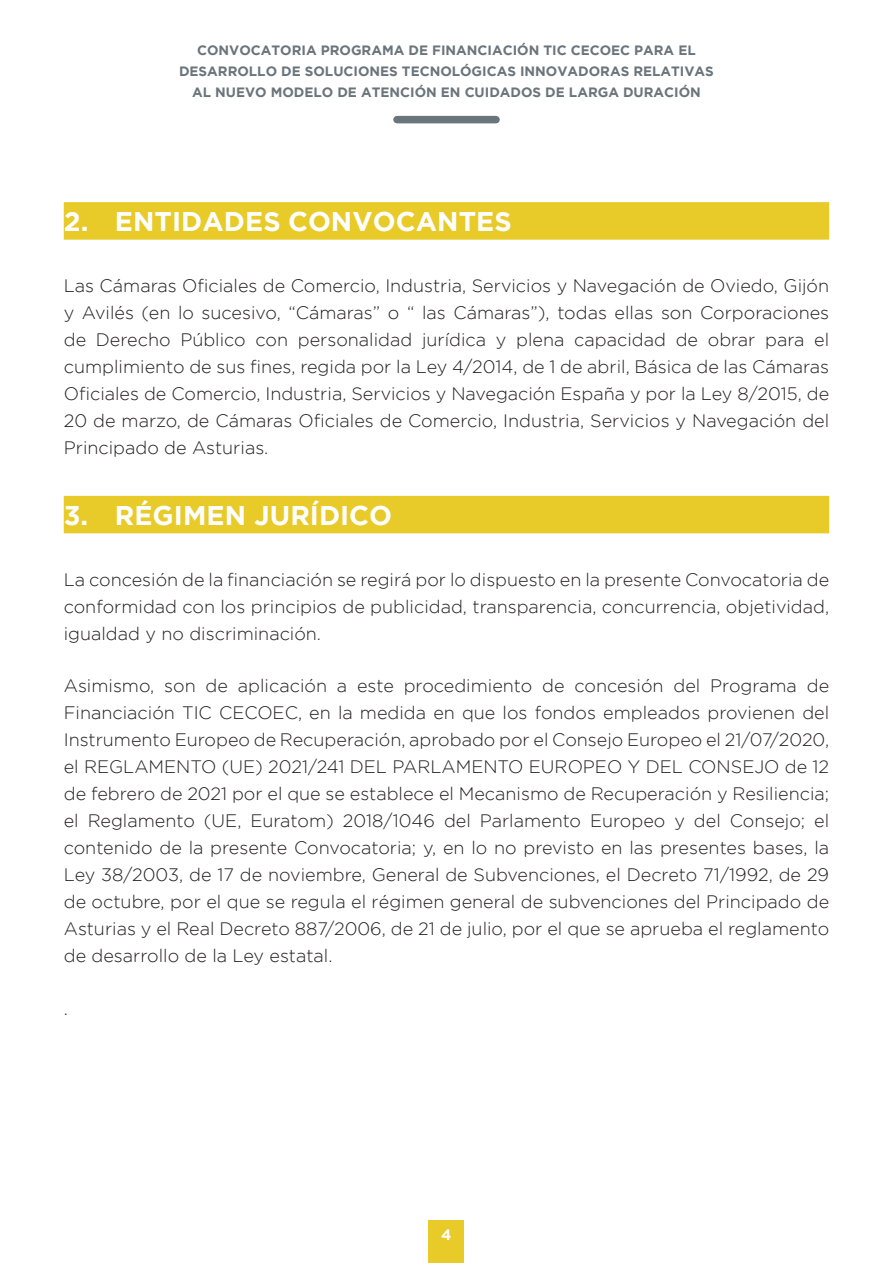
<style>
.page{position:relative;width:893px;height:1263px;background:#fff}
.page>*{position:absolute;margin:0;border:0;box-sizing:border-box;transform-origin:0 0}
.t1{font:700 27px "Gotham";letter-spacing:.005em;color:#fff}
.t2{font:300 18px/27px "Gotham";color:#231f20;text-align:justify}
.t3{font:700 15px "Gotham";color:#fff}
.t4{font:700 13.5px/21px "Gotham";color:#6a747b;text-align:center}
</style>
<div class="page">
<div style="left:397px;top:116px;width:99px;height:7px;background:#6a747b"></div>
<div style="left:429px;top:1220px;width:35px;height:43px;background:#e8ca28"></div>
<div style="left:64px;top:202px;width:765px;height:38px;background:#e8ca28"></div>
<div style="left:64px;top:496px;width:765px;height:37px;background:#e8ca28"></div>
<p class="t4" style="left:179px;top:40px;width:536px">CONVOCATORIA PROGRAMA DE FINANCIACIÓN TIC CECOEC PARA EL<br>DESARROLLO DE SOLUCIONES TECNOLÓGICAS INNOVADORAS RELATIVAS<br>AL NUEVO MODELO DE ATENCIÓN EN CUIDADOS DE LARGA DURACIÓN</p>
<h1 class="t1" style="left:64px;top:206px;width:449px">2. ENTIDADES CONVOCANTES</h1>
<p class="t2" style="left:64px;top:272px;width:767px">Las Cámaras Oficiales de Comercio, Industria, Servicios y Navegación de Oviedo, Gijón y Avilés (en lo sucesivo, “Cámaras” o “ las Cámaras”), todas ellas son Corporaciones de Derecho Público con personalidad jurídica y plena capacidad de obrar para el cumplimiento de sus fines, regida por la Ley 4/2014, de 1 de abril, Básica de las Cámaras Oficiales de Comercio, Industria, Servicios y Navegación España y por la Ley 8/2015, de 20 de marzo, de Cámaras Oficiales de Comercio, Industria, Servicios y Navegación del Principado de Asturias.</p>
<h1 class="t1" style="left:64px;top:500px;width:330px">3. RÉGIMEN JURÍDICO</h1>
<p class="t2" style="left:64px;top:566px;width:767px">La concesión de la financiación se regirá por lo dispuesto en la presente Convocatoria de conformidad con los principios de publicidad, transparencia, concurrencia, objetividad, igualdad y no discriminación.</p>
<p class="t2" style="left:64px;top:672px;width:767px">Asimismo, son de aplicación a este procedimiento de concesión del Programa de Financiación TIC CECOEC, en la medida en que los fondos empleados provienen del Instrumento Europeo de Recuperación, aprobado por el Consejo Europeo el 21/07/2020, el REGLAMENTO (UE) 2021/241 DEL PARLAMENTO EUROPEO Y DEL CONSEJO de 12 de febrero de 2021 por el que se establece el Mecanismo de Recuperación y Resiliencia; el Reglamento (UE, Euratom) 2018/1046 del Parlamento Europeo y del Consejo; el contenido de la presente Convocatoria; y, en lo no previsto en las presentes bases, la Ley 38/2003, de 17 de noviembre, General de Subvenciones, el Decreto 71/1992, de 29 de octubre, por el que se regula el régimen general de subvenciones del Principado de Asturias y el Real Decreto 887/2006, de 21 de julio, por el que se aprueba el reglamento de desarrollo de la Ley estatal.</p>
<p class="t2" style="left:64px;top:995px;width:6px">.</p>
<p class="t3" style="left:441px;top:1226px;width:12px">4</p>
</div>
